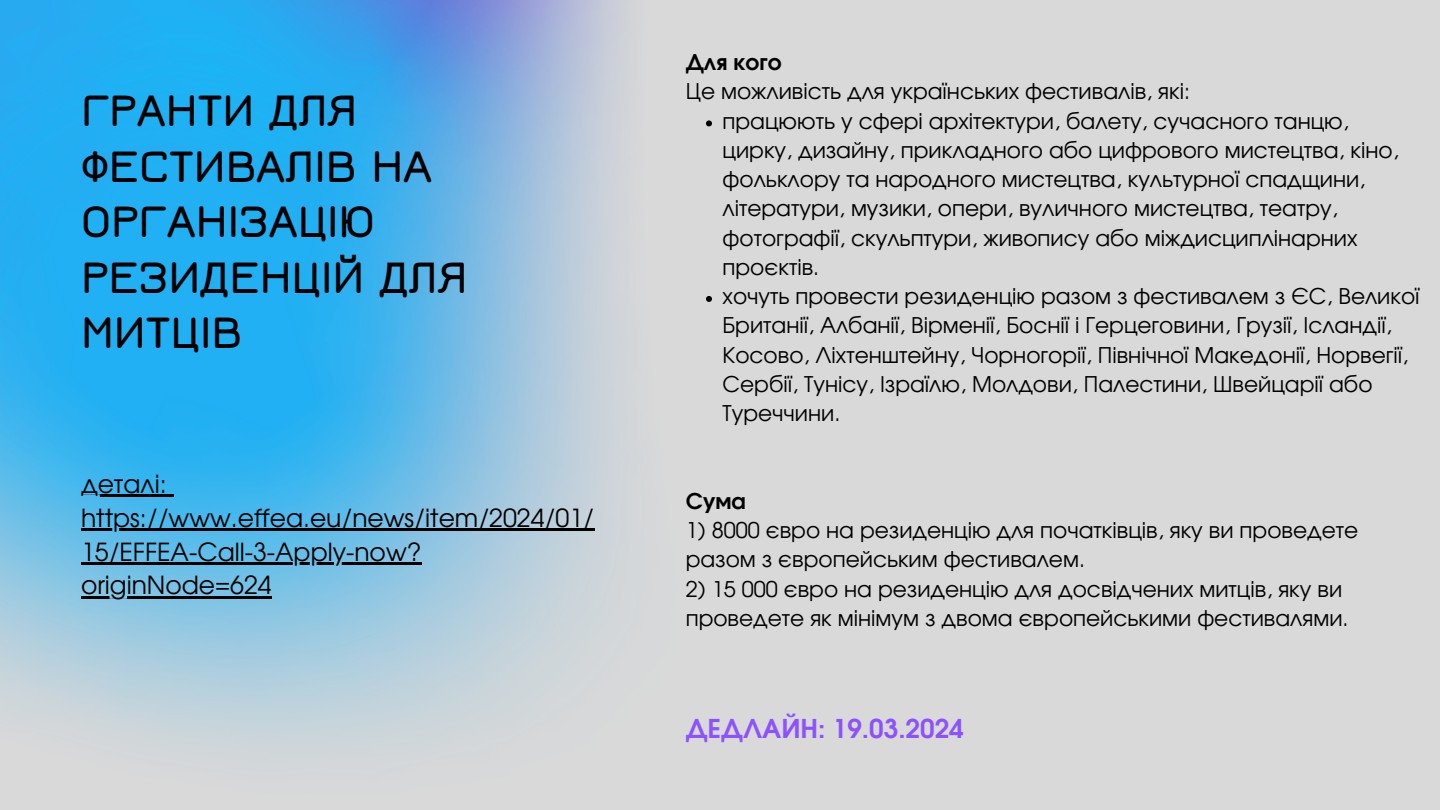
<style>
.page{position:relative;width:1440px;height:810px;background:#d9d9d9}
.page>*{position:absolute;margin:0;border:0;box-sizing:border-box;transform-origin:0 0}
.t1{font:700 47.5px/55.5px "Jura";color:#000}
.t2{font:700 26px "Evolventa";color:#8c52ff}
.t3{font:25px/33.8px "Evolventa";color:#000}
.t4{font:21.7px/29.2px "Evolventa";color:#000}
.t5{font:700 21.7px "Evolventa";color:#000}
</style>
<div class="page">
<img style="left:0;top:0;width:624px;height:750px">
<hr style="left:81px;top:495px;width:86px;height:2px;background:#000">
<svg style="left:167px;top:495px;width:7px;height:2px"></svg>
<hr style="left:81px;top:528px;width:513px;height:3px;background:#000">
<hr style="left:81px;top:562px;width:341px;height:2px;background:#000">
<hr style="left:81px;top:596px;width:191px;height:2px;background:#000">
<svg style="left:706px;top:120px;width:6px;height:6px"></svg>
<svg style="left:706px;top:296px;width:6px;height:6px"></svg>
<h1 class="t1" style="left:81px;top:81px;width:388px">ГРАНТИ ДЛЯ<br>ФЕСТИВАЛІВ НА<br>ОРГАНІЗАЦІЮ<br>РЕЗИДЕНЦІЙ ДЛЯ<br>МИТЦІВ</h1>
<p class="t3" style="left:81px;top:469px;width:515px">деталі: https://www.effea.eu/news/item/2024/01/<br>15/EFFEA-Call-3-Apply-now? originNode=624</p>
<p class="t5" style="left:686px;top:53px;width:98px">Для кого</p>
<p class="t4" style="left:723px;top:78px;width:698px;text-indent:-37px">Це можливість для українських фестивалів, які:<br>працюють у сфері архітектури, балету, сучасного танцю, цирку, дизайну, прикладного або цифрового мистецтва, кіно, фольклору та народного мистецтва, культурної спадщини, літератури, музики, опери, вуличного мистецтва, театру, фотографії, скульптури, живопису або міждисциплінарних проєктів.<br>хочуть провести резиденцію разом з фестивалем з ЄС, Великої Британії, Албанії, Вірменії, Боснії і Герцеговини, Грузії, Ісландії, Косово, Ліхтенштейну, Чорногорії, Північної Македонії, Норвегії, Сербії, Тунісу, Ізраїлю, Молдови, Палестини, Швейцарії або Туреччини.</p>
<p class="t5" style="left:686px;top:492px;width:62px">Сума</p>
<p class="t4" style="left:686px;top:517px;width:674px">1) 8000 євро на резиденцію для початківців, яку ви проведете разом з європейським фестивалем.</p>
<p class="t4" style="left:686px;top:576px;width:664px">2) 15 000 євро на резиденцію для досвідчених митців, яку ви проведете як мінімум з двома європейськими фестивалями.</p>
<p class="t2" style="left:686px;top:717px;width:280px">ДЕДЛАЙН: 19.03.2024</p>
</div>
